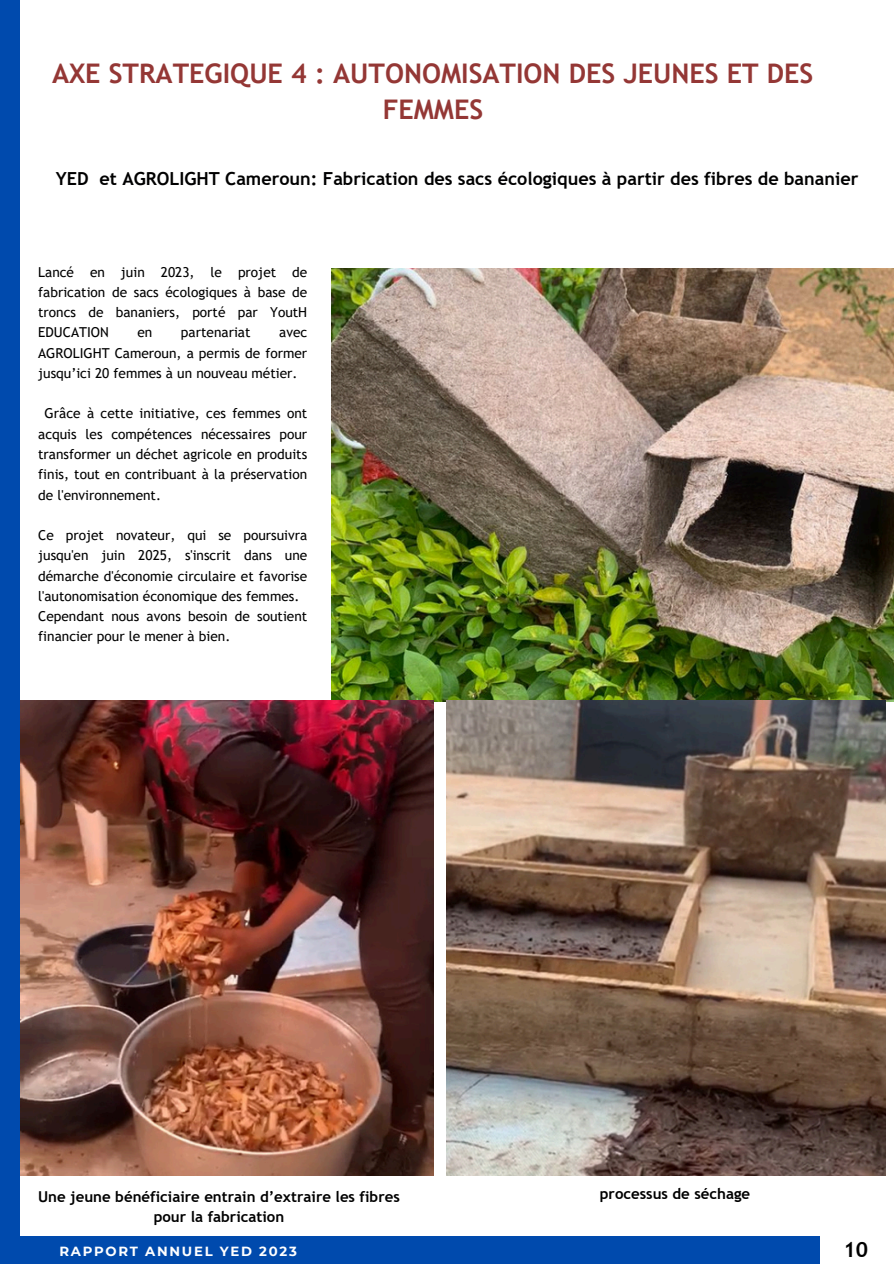
<style>
.page{position:relative;width:894px;height:1264px;background:#fff}
.page>*{position:absolute;margin:0;border:0;box-sizing:border-box;transform-origin:0 0}
.t1{font:700 27px/36px "Trebuchet MS";color:#943735;text-align:center}
.t2{font:700 21px "Trebuchet MS";color:#000}
.t3{font:700 18px "Trebuchet MS";color:#000001}
.t4{font:700 15px/20.2px "Trebuchet MS";color:#000;text-align:center}
.t5{font:13.65px/20.2px "Trebuchet MS";color:#000001;text-align:justify}
.t6{font:700 13.2px "Montserrat";letter-spacing:.13em;color:#fff}
</style>
<div class="page">
<div style="left:0;top:1236px;width:819px;height:27px;background:#004aad"></div>
<img style="left:332px;top:269px;width:561px;height:432px">
<div style="left:0;top:0;width:20px;height:1263px;background:#004aad"></div>
<img style="left:20px;top:700px;width:413px;height:475px">
<img style="left:446px;top:700px;width:439px;height:475px">
<p class="t1" style="left:52px;top:55px;width:762px">AXE STRATEGIQUE 4 : AUTONOMISATION DES JEUNES ET DES<br>FEMMES</p>
<h4 class="t3" style="left:56px;top:168px;width:804px">YED et AGROLIGHT Cameroun: Fabrication des sacs écologiques à partir des fibres de bananier</h4>
<h1 class="t5" style="left:38px;top:262px;width:270px">Lancé en juin 2023, le projet de fabrication de sacs écologiques à base de troncs de bananiers, porté par YoutH EDUCATION</h1>
<h1 class="t5" style="left:137px;top:322px;width:16px">en</h1>
<h1 class="t5" style="left:181px;top:322px;width:71px">partenariat</h1>
<h1 class="t5" style="left:38px;top:322px;width:270px;text-indent:241px">avec AGROLIGHT Cameroun, a permis de former jusqu’ici 20 femmes à un nouveau métier.</h1>
<h2 class="t5" style="left:38px;top:403px;width:270px;text-indent:6px">Grâce à cette initiative, ces femmes ont acquis les compétences nécessaires pour transformer un déchet agricole en produits finis, tout en contribuant à la préservation de l'environnement.</h2>
<h4 class="t5" style="left:38px;top:525px;width:270px;text-align:left">Ce projet novateur, qui se poursuivra jusqu'en juin 2025, s'inscrit dans une démarche d'économie circulaire et favorise l'autonomisation économique des femmes.<br>Cependant nous avons besoin de soutient financier pour le mener à bien.</h4>
<h3 class="t4" style="left:38px;top:1185px;width:363px">Une jeune bénéficiaire entrain d’extraire les fibres pour la fabrication</h3>
<p class="t4" style="left:599px;top:1183px;width:152px">processus de séchage</p>
<h4 class="t6" style="left:59px;top:1242px;width:239px">RAPPORT ANNUEL YED 2023</h4>
<h3 class="t2" style="left:843px;top:1236px;width:26px">10</h3>
</div>
